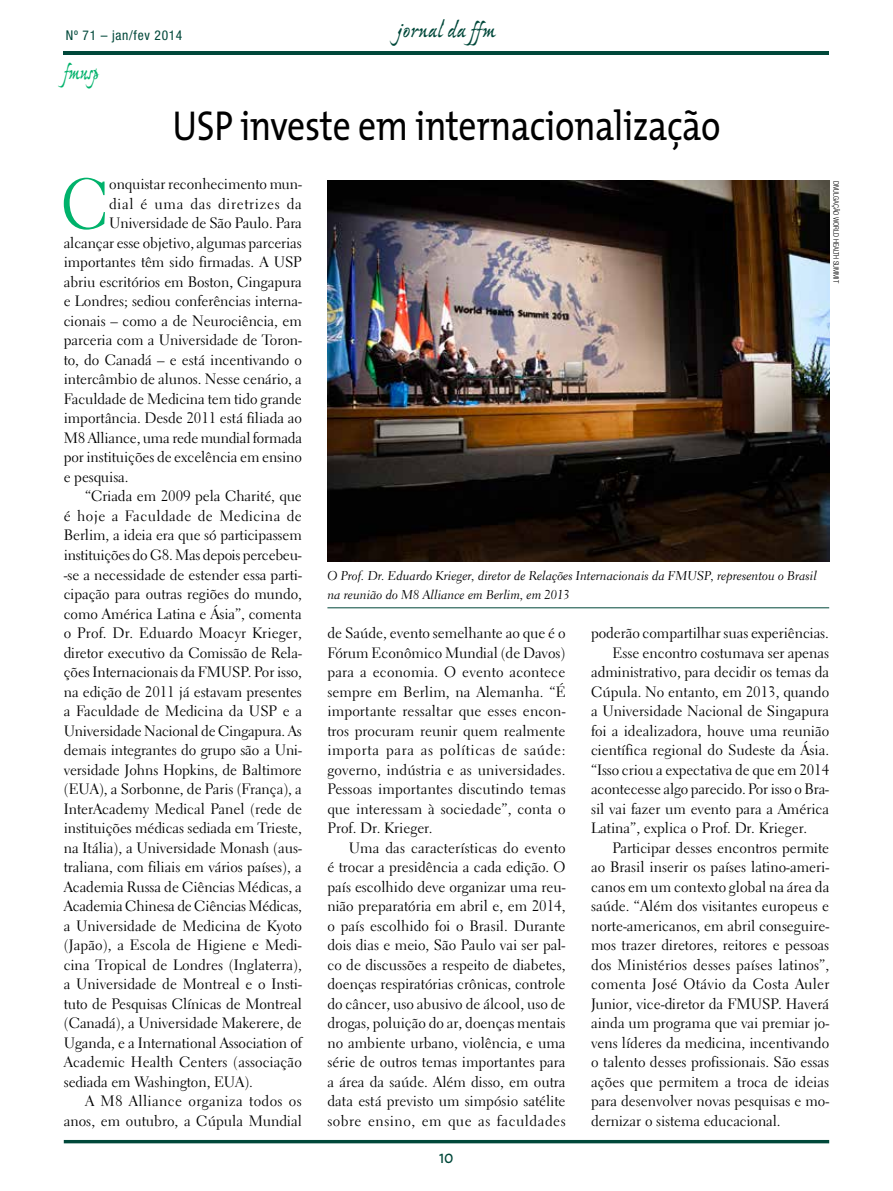
<style>
.page{position:relative;width:893px;height:1191px;background:#fff}
.page>*{position:absolute;margin:0;border:0;box-sizing:border-box;transform-origin:0 0}
.t1{font:70.5px "Electra LT Std";color:#00b26b;scale:.9 1}
.t2{font:42px "The Mix";letter-spacing:-.01em;color:#000;scale:.85 1}
.t3{font:24px "Ex Ponto MM 450";letter-spacing:-.005em;color:#00483a}
.t4{font:24px "Ex Ponto MM 450";letter-spacing:-.01em;color:#00b26b;scale:.85 1}
.t5{font:18px "The Mix";color:#00483a;scale:.85 1}
.t6{font:15px/19.5px "Electra LT Std";letter-spacing:-.005em;color:#000;text-align:justify}
.t7{font:15px "Electra LT Std";letter-spacing:.025em;color:#000}
.t8{font:15px "Electra LT Std";letter-spacing:.015em;color:#000}
.t9{font:15px "Electra LT Std";letter-spacing:.045em;color:#000}
.t10{font:condensed 13.5px "Helvetica Neue";letter-spacing:.05em;color:#00483a}
.t11{font:12.75px/19.5px "Electra LT Std Cursive";color:#000}
.t12{font:300 condensed 7.5px "Helvetica Neue";letter-spacing:-.01em;color:#000}
</style>
<div class="page">
<svg style="left:63px;top:1139px;width:767px;height:5px"></svg>
<hr style="left:64px;top:51px;width:765px;height:3px;background:#00483a">
<img style="left:327px;top:181px;width:502px;height:380px">
<hr style="left:327px;top:607px;width:502px;height:1px;background:#00483a">
<p class="t10" style="left:66px;top:28px;width:118px">Nº 71 – jan/fev 2014</p>
<h3 class="t3" style="left:397px;top:18px;width:100px">jornal da ffm</h3>
<h3 class="t4" style="left:64px;top:60px;width:43px">fmusp</h3>
<h2 class="t2" style="left:172px;top:91px;width:646px">USP investe em internacionalização</h2>
<h1 class="t1" style="left:61px;top:161px;width:55px">C</h1>
<p class="t6" style="left:109px;top:174px;width:194px">onquistar reconhecimento mun-</p>
<p class="t9" style="left:109px;top:194px;width:194px">dial é uma das diretrizes da</p>
<p class="t6" style="left:109px;top:213px;width:194px">Universidade de São Paulo. Para</p>
<p class="t6" style="left:64px;top:233px;width:239px">alcançar esse objetivo, algumas parcerias</p>
<p class="t6" style="left:64px;top:252px;width:240px">importantes têm sido firmadas. A USP</p>
<p class="t6" style="left:64px;top:272px;width:240px">abriu escritórios em Boston, Cingapura</p>
<p class="t6" style="left:64px;top:291px;width:240px">e Londres; sediou conferências interna-</p>
<p class="t6" style="left:64px;top:311px;width:240px">cionais – como a de Neurociência, em</p>
<p class="t6" style="left:64px;top:330px;width:240px">parceria com a Universidade de Toron-</p>
<p class="t6" style="left:64px;top:350px;width:240px">to, do Canadá – e está incentivando o</p>
<p class="t6" style="left:64px;top:369px;width:240px">intercâmbio de alunos. Nesse cenário, a</p>
<p class="t6" style="left:64px;top:389px;width:240px">Faculdade de Medicina tem tido grande</p>
<p class="t6" style="left:64px;top:408px;width:240px">importância. Desde 2011 está filiada ao</p>
<p class="t6" style="left:64px;top:428px;width:240px">M8 Alliance, uma rede mundial formada</p>
<p class="t6" style="left:64px;top:447px;width:240px">por instituições de excelência em ensino</p>
<p class="t6" style="left:64px;top:467px;width:66px">e pesquisa.</p>
<p class="t6" style="left:85px;top:486px;width:218px">“Criada em 2009 pela Charité, que</p>
<p class="t7" style="left:64px;top:506px;width:240px">é hoje a Faculdade de Medicina de</p>
<p class="t6" style="left:64px;top:525px;width:240px">Berlim, a ideia era que só participassem</p>
<p class="t6" style="left:64px;top:545px;width:239px">instituições do G8. Mas depois percebeu-</p>
<p class="t6" style="left:64px;top:564px;width:240px">-se a necessidade de estender essa parti-</p>
<p class="t6" style="left:64px;top:584px;width:240px">cipação para outras regiões do mundo,</p>
<p class="t6" style="left:64px;top:603px;width:240px">como América Latina e Ásia”, comenta</p>
<p class="t6" style="left:64px;top:623px;width:240px">o Prof. Dr. Eduardo Moacyr Krieger,</p>
<p class="t6" style="left:64px;top:642px;width:240px">diretor executivo da Comissão de Rela-</p>
<p class="t6" style="left:64px;top:662px;width:240px">ções Internacionais da FMUSP. Por isso,</p>
<p class="t6" style="left:64px;top:681px;width:240px">na edição de 2011 já estavam presentes</p>
<p class="t6" style="left:64px;top:701px;width:240px">a Faculdade de Medicina da USP e a</p>
<p class="t6" style="left:64px;top:720px;width:239px">Universidade Nacional de Cingapura. As</p>
<p class="t6" style="left:64px;top:740px;width:240px">demais integrantes do grupo são a Uni-</p>
<p class="t6" style="left:64px;top:759px;width:240px">versidade Johns Hopkins, de Baltimore</p>
<p class="t6" style="left:64px;top:779px;width:240px">(EUA), a Sorbonne, de Paris (França), a</p>
<p class="t6" style="left:64px;top:798px;width:240px">InterAcademy Medical Panel (rede de</p>
<p class="t6" style="left:64px;top:818px;width:240px">instituições médicas sediada em Trieste,</p>
<p class="t6" style="left:64px;top:837px;width:240px">na Itália), a Universidade Monash (aus-</p>
<p class="t6" style="left:64px;top:857px;width:240px">traliana, com filiais em vários países), a</p>
<p class="t6" style="left:64px;top:876px;width:240px">Academia Russa de Ciências Médicas, a</p>
<p class="t6" style="left:64px;top:896px;width:240px">Academia Chinesa de Ciências Médicas,</p>
<p class="t6" style="left:64px;top:915px;width:240px">a Universidade de Medicina de Kyoto</p>
<p class="t6" style="left:64px;top:935px;width:239px">(Japão), a Escola de Higiene e Medi-</p>
<p class="t6" style="left:64px;top:954px;width:240px">cina Tropical de Londres (Inglaterra),</p>
<p class="t6" style="left:64px;top:974px;width:240px">a Universidade de Montreal e o Insti-</p>
<p class="t6" style="left:64px;top:993px;width:240px">tuto de Pesquisas Clínicas de Montreal</p>
<p class="t6" style="left:64px;top:1013px;width:240px">(Canadá), a Universidade Makerere, de</p>
<p class="t6" style="left:64px;top:1032px;width:240px">Uganda, e a International Association of</p>
<p class="t6" style="left:64px;top:1052px;width:240px">Academic Health Centers (associação</p>
<p class="t6" style="left:64px;top:1071px;width:191px">sediada em Washington, EUA).</p>
<p class="t7" style="left:85px;top:1091px;width:218px">A M8 Alliance organiza todos os</p>
<p class="t6" style="left:64px;top:1110px;width:240px">anos, em outubro, a Cúpula Mundial</p>
<p class="t12" style="left:840px;top:181px;width:102px;rotate:90deg">divulgação World health summit</p>
<p class="t11" style="left:327px;top:565px;width:491px">O Prof. Dr. Eduardo Krieger, diretor de Relações Internacionais da FMUSP, representou o Brasil na reunião do M8 Alliance em Berlim, em 2013</p>
<p class="t6" style="left:327px;top:623px;width:240px">de Saúde, evento semelhante ao que é o Fórum Econômico Mundial (de Davos) para a economia. O evento acontece sempre em Berlim, na Alemanha. “É importante ressaltar que esses encon&shy;tros procuram reunir quem realmente importa para as políticas de saúde: governo, indústria e as universidades.<br>Pessoas importantes discutindo temas que interessam à sociedade”, conta o Prof. Dr. Krieger.</p>
<p class="t6" style="left:327px;top:837px;width:240px;text-indent:21px">Uma das características do evento é trocar a presidência a cada edição. O país escolhido deve organizar uma reu&shy;nião preparatória em abril e, em 2014, o país escolhido foi o Brasil. Durante dois dias e meio, São Paulo vai ser pal&shy;co de discussões a respeito de diabetes, doenças respiratórias crônicas, controle do câncer, uso abusivo de álcool, uso de drogas, poluição do ar, doenças mentais no ambiente urbano, violência, e uma série de outros temas importantes para a área da saúde. Além disso, em outra data está previsto um simpósio satélite sobre ensino, em que as faculdades</p>
<p class="t5" style="left:439px;top:1141px;width:18px">10</p>
<p class="t6" style="left:591px;top:623px;width:239px">poderão compartilhar suas experiências.</p>
<p class="t6" style="left:612px;top:642px;width:218px">Esse encontro costumava ser apenas</p>
<p class="t6" style="left:591px;top:662px;width:240px">administrativo, para decidir os temas da</p>
<p class="t6" style="left:591px;top:681px;width:240px">Cúpula. No entanto, em 2013, quando</p>
<p class="t6" style="left:591px;top:701px;width:240px">a Universidade Nacional de Singapura</p>
<p class="t6" style="left:591px;top:720px;width:240px">foi a idealizadora, houve uma reunião</p>
<p class="t6" style="left:591px;top:740px;width:240px">científica regional do Sudeste da Ásia.</p>
<p class="t6" style="left:591px;top:759px;width:240px">“Isso criou a expectativa de que em 2014</p>
<p class="t6" style="left:591px;top:779px;width:240px">acontecesse algo parecido. Por isso o Bra-</p>
<p class="t6" style="left:591px;top:798px;width:240px">sil vai fazer um evento para a América</p>
<p class="t6" style="left:591px;top:818px;width:218px">Latina”, explica o Prof. Dr. Krieger.</p>
<p class="t6" style="left:612px;top:837px;width:218px">Participar desses encontros permite</p>
<p class="t6" style="left:591px;top:857px;width:240px">ao Brasil inserir os países latino-ameri-</p>
<p class="t6" style="left:591px;top:876px;width:240px">canos em um contexto global na área da</p>
<p class="t6" style="left:591px;top:896px;width:240px">saúde. “Além dos visitantes europeus e</p>
<p class="t6" style="left:591px;top:915px;width:240px">norte-americanos, em abril conseguire-</p>
<p class="t6" style="left:591px;top:935px;width:240px">mos trazer diretores, reitores e pessoas</p>
<p class="t6" style="left:591px;top:954px;width:240px">dos Ministérios desses países latinos”,</p>
<p class="t8" style="left:591px;top:974px;width:240px">comenta José Otávio da Costa Auler</p>
<p class="t6" style="left:591px;top:993px;width:240px">Junior, vice-diretor da FMUSP. Haverá</p>
<p class="t6" style="left:591px;top:1013px;width:240px">ainda um programa que vai premiar jo-</p>
<p class="t6" style="left:591px;top:1032px;width:240px">vens líderes da medicina, incentivando</p>
<p class="t6" style="left:591px;top:1052px;width:240px">o talento desses profissionais. São essas</p>
<p class="t6" style="left:591px;top:1071px;width:240px">ações que permitem a troca de ideias</p>
<p class="t6" style="left:591px;top:1091px;width:240px">para desenvolver novas pesquisas e mo-</p>
<p class="t6" style="left:591px;top:1110px;width:191px">dernizar o sistema educacional.</p>
</div>
